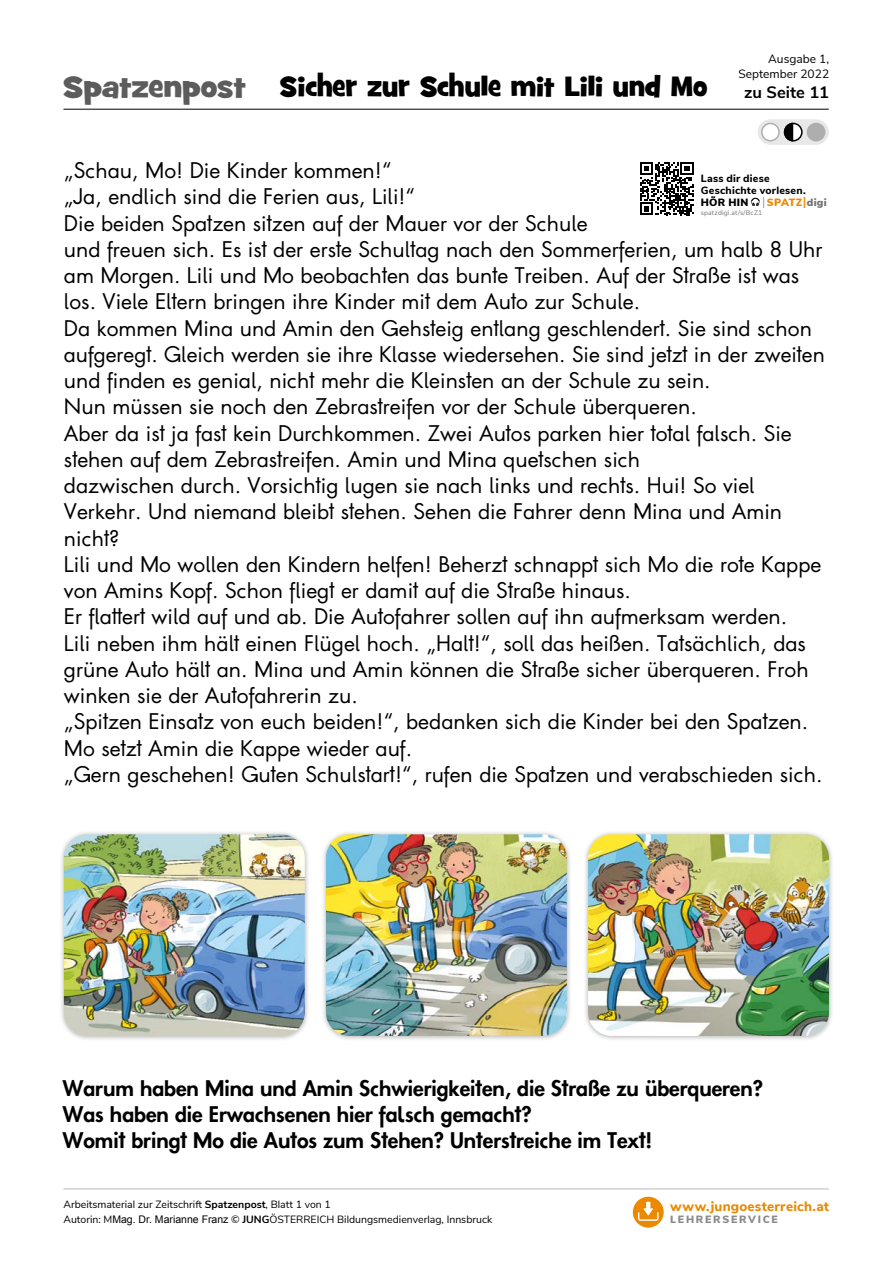
<style>
.page{position:relative;width:893px;height:1263px;background:#fff}
.page>*{position:absolute;margin:0;border:0;box-sizing:border-box;transform-origin:0 0}
.t1{font:30px "Grilled Cheese BTN";letter-spacing:-.005em;color:#5d5c5c;scale:1.1 1}
.t2{font:28.5px "Grilled Cheese BTN";color:#000}
.t3{font:500 21px/26.2px "Fibelschrift";color:#000}
.t4{font:700 21px/26.2px "Fibelschrift";color:#000}
.t5{font:700 16.5px "Nunito Sans";color:#000}
.t6{font:800 13.5px "Nunito Sans";letter-spacing:.015em;color:#e98900}
.t7{font:12px/15.8px "Nunito Sans";color:#000;text-align:right}
.t8{font:10.5px/15px "Nunito Sans";color:#000}
.t9{font:800 10.5px/11.9px "Nunito Sans";letter-spacing:.02em;color:#000}
.t10{font:900 10.5px "Nunito Sans";letter-spacing:.165em;color:#8b8b8b}
.t11{font:6.75px "Nunito Sans";letter-spacing:.02em;color:#757474}
.s1{font-weight:900}
.s2{font-weight:300;font-size:15.75px;color:#757474}
.s3{font-weight:900;color:#ed8900}
.s4{font-weight:700;font-size:15.75px;color:#ed8900}
.s5{font-weight:900;color:#757474}
.s6{font-weight:700}
.s7{font-family:"Arial"}
</style>
<div class="page">
<hr style="left:64px;top:109px;width:764px;height:1px;background:#000">
<hr style="left:64px;top:1188px;width:764px;height:1px;background:#bababa">
<div style="left:633px;top:1197px;width:31px;height:30px;background:#ed8900;border-radius:50%"></div>
<svg style="left:638px;top:1202px;width:20px;height:19px"></svg>
<svg style="left:759px;top:120px;width:69px;height:24px"></svg>
<div style="left:758px;top:119px;width:71px;height:26px;border:2px solid #e8e8e8;border-radius:12px"></div>
<div style="left:762px;top:123px;width:17px;height:18px;background:#fff;border-radius:50%"></div>
<div style="left:761px;top:123px;width:19px;height:18px;border:2px solid #afaeae;border-radius:50%"></div>
<div style="left:785px;top:123px;width:17px;height:18px;background:#fff;border-radius:50%"></div>
<div style="left:784px;top:123px;width:19px;height:18px;border:2px solid #000;border-radius:50%"></div>
<svg style="left:783px;top:122px;width:12px;height:20px"></svg>
<div style="left:807px;top:123px;width:18px;height:18px;background:#afaeae;border-radius:50%"></div>
<div style="left:807px;top:123px;width:18px;height:18px;border:2px solid #afaeae;border-radius:50%"></div>
<svg style="left:640px;top:162px;width:53px;height:53px"></svg>
<svg style="left:751px;top:198px;width:8px;height:8px"></svg>
<div style="left:59px;top:830px;width:251px;height:211px;background:#000;opacity:.3"></div>
<img style="left:64px;top:834px;width:241px;height:202px">
<div style="left:321px;top:830px;width:251px;height:211px;background:#000;opacity:.3"></div>
<img style="left:326px;top:834px;width:241px;height:202px">
<div style="left:583px;top:830px;width:251px;height:211px;background:#000;opacity:.3"></div>
<img style="left:588px;top:834px;width:241px;height:202px">
<h1 class="t1" style="left:63px;top:67px;width:168px">Spatzenpost</h1>
<h2 class="t2" style="left:279px;top:68px;width:430px">Sicher zur Schule mit Lili und Mo</h2>
<p class="t7" style="left:738px;top:50px;width:92px">Ausgabe 1,<br>September 2022</p>
<p class="t5" style="left:744px;top:80px;width:87px">zu Seite 11</p>
<p class="t3" style="left:64px;top:157px;width:762px">„Schau, Mo! Die Kinder kommen!“<br>„Ja, endlich sind die Ferien aus, Lili!“<br>Die beiden Spatzen sitzen auf der Mauer vor der Schule<br>und freuen sich. Es ist der erste Schultag nach den Sommerferien, um halb 8 Uhr am Morgen. Lili und Mo beobachten das bunte Treiben. Auf der Straße ist was los. Viele Eltern bringen ihre Kinder mit dem Auto zur Schule.<br>Da kommen Mina und Amin den Gehsteig entlang geschlendert. Sie sind schon aufgeregt. Gleich werden sie ihre Klasse wiedersehen. Sie sind jetzt in der zweiten und finden es genial, nicht mehr die Kleinsten an der Schule zu sein.<br>Nun müssen sie noch den Zebrastreifen vor der Schule überqueren.<br>Aber da ist ja fast kein Durchkommen. Zwei Autos parken hier total falsch. Sie stehen auf dem Zebrastreifen. Amin und Mina quetschen sich<br>dazwischen durch. Vorsichtig lugen sie nach links und rechts. Hui! So viel Verkehr. Und niemand bleibt stehen. Sehen die Fahrer denn Mina und Amin nicht?<br>Lili und Mo wollen den Kindern helfen! Beherzt schnappt sich Mo die rote Kappe von Amins Kopf. Schon fliegt er damit auf die Straße hinaus.<br>Er flattert wild auf und ab. Die Autofahrer sollen auf ihn aufmerksam werden.<br>Lili neben ihm hält einen Flügel hoch. „Halt!“, soll das heißen. Tatsächlich, das grüne Auto hält an. Mina und Amin können die Straße sicher überqueren. Froh winken sie der Autofahrerin zu.<br>„Spitzen Einsatz von euch beiden!“, bedanken sich die Kinder bei den Spatzen.<br>Mo setzt Amin die Kappe wieder auf.<br>„Gern geschehen! Guten Schulstart!“, rufen die Spatzen und verabschieden sich.</p>
<p class="t9" style="left:701px;top:172px;width:127px">Lass dir diese<br>Geschichte vorlesen.<br><span class="s1">HÖR HIN</span> <span class="s2">I</span> <span class="s3">SPATZ</span><span class="s4">I</span><span class="s5">digi</span></p>
<p class="t11" style="left:701px;top:207px;width:63px">spatzdigi.at/s/BcZ1</p>
<p class="t4" style="left:63px;top:1075px;width:702px">Warum haben Mina und Amin Schwierigkeiten, die Straße zu überqueren?<br>Was haben die Erwachsenen hier falsch gemacht?<br>Womit bringt Mo die Autos zum Stehen? Unterstreiche im Text!</p>
<p class="t8" style="left:63px;top:1196px;width:430px">Arbeitsmaterial zur Zeitschrift <span class="s6">Spatzenpost</span>, Blatt 1 von 1<br>Autorin: M<span class="s7">Mag. Dr. Marianne Franz</span> © <span class="s6">JUNG</span>ÖSTERREICH Bildungsmedienverlag, Innsbruck</p>
<p class="t6" style="left:670px;top:1196px;width:160px">www.jungoesterreich.at</p>
<p class="t10" style="left:670px;top:1211px;width:109px">LEHRERSERVICE</p>
</div>
